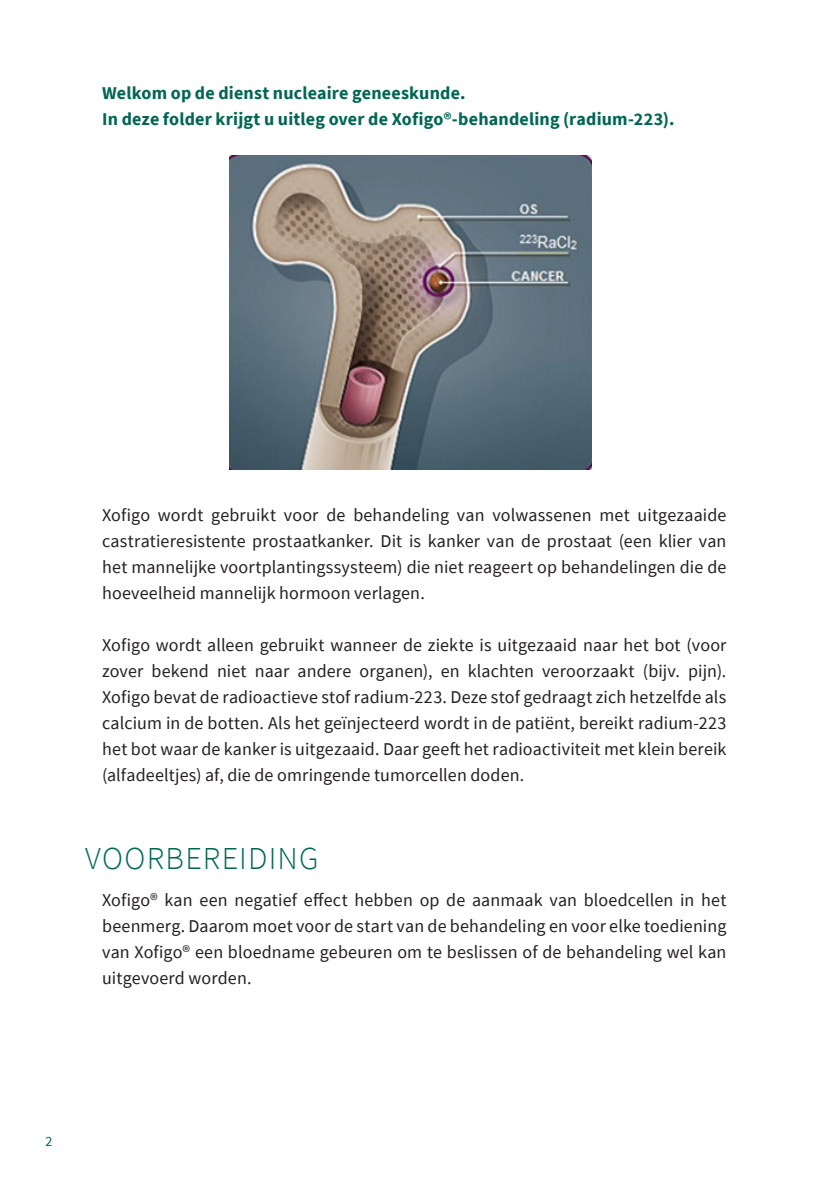
<style>
.page{position:relative;width:840px;height:1191px;background:#fff}
.page>*{position:absolute;margin:0;border:0;box-sizing:border-box;transform-origin:0 0}
.Titel_N2{font:300 32px "Source Sans Pro";letter-spacing:.04em;color:#006654}
.Body{font:18px/26px "Source Sans Pro";letter-spacing:.01em;color:#231f20;text-align:justify}
.Titel_N4__vette_teks{font:700 18px "Source Sans Pro";letter-spacing:.01em;color:#006654}
.t1{font:14px "Source Sans Pro";color:#006654}
</style>
<div class="page">
<img style="left:230px;top:155px;width:361px;height:315px">
<p class="Titel_N4__vette_teks" style="left:102px;top:80px;width:365px">Welkom op de dienst nucleaire geneeskunde.</p>
<p class="Titel_N4__vette_teks" style="left:102px;top:106px;width:573px">In deze folder krijgt u uitleg over de Xofigo®-behandeling (radium-223).</p>
<p class="Body" style="left:102px;top:501px;width:625px">Xofigo wordt gebruikt voor de behandeling van volwassenen met uitgezaaide castratieresistente prostaatkanker. Dit is kanker van de prostaat (een klier van het mannelijke voortplantingssysteem) die niet reageert op behandelingen die de hoeveelheid mannelijk hormoon verlagen.</p>
<p class="Body" style="left:102px;top:631px;width:625px">Xofigo wordt alleen gebruikt wanneer de ziekte is uitgezaaid naar het bot (voor zover bekend niet naar andere organen), en klachten veroorzaakt (bijv. pijn).<br>Xofigo bevat de radioactieve stof radium-223. Deze stof gedraagt zich hetzelfde als calcium in de botten. Als het geïnjecteerd wordt in de patiënt, bereikt radium-223 het bot waar de kanker is uitgezaaid. Daar geeft het radioactiviteit met klein bereik (alfadeeltjes) af, die de omringende tumorcellen doden.</p>
<p class="Titel_N2" style="left:85px;top:838px;width:235px">VOORBEREIDING</p>
<p class="Body" style="left:102px;top:887px;width:625px">Xofigo® kan een negatief effect hebben op de aanmaak van bloedcellen in het beenmerg. Daarom moet voor de start van de behandeling en voor elke toediening van Xofigo® een bloedname gebeuren om te beslissen of de behandeling wel kan uitgevoerd worden.</p>
<p class="t1" style="left:45px;top:1132px;width:8px">2</p>
</div>
